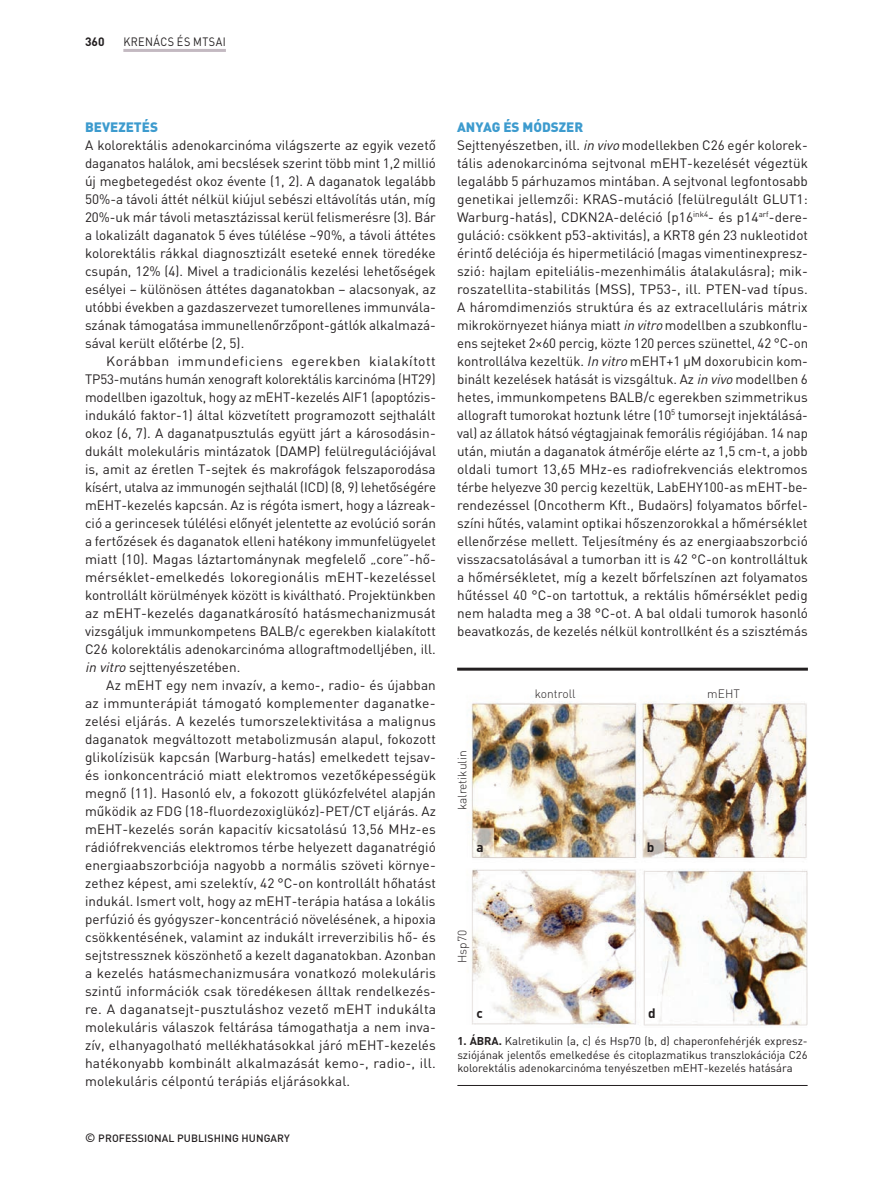
<style>
.page{position:relative;width:893px;height:1191px;background:#fff}
.page>*{position:absolute;margin:0;border:0;box-sizing:border-box;transform-origin:0 0}
.kenyér{font:13.5px/18px "DIN Pro";letter-spacing:.005em;color:#231f20;text-align:justify}
.kenyér_behúz{font:13.5px/18px "DIN Pro";color:#231f20}
.alcím1{font:900 13.5px "DIN Pro";color:#3d9bce}
.kenyér-2{font:700 13.5px "DIN Pro";color:#231f20}
.képaláírás{font:300 12px "DIN Pro";color:#231f20}
.t1{font:12px "DIN Pro";letter-spacing:.045em;color:#231f20;scale:.9 1}
.t2{font:700 12px "DIN Pro";color:#231f20}
.képaláírás-2{font:11.25px/13.5px "DIN Pro";color:#231f20;text-align:justify}
.t3{font:500 10.5px "DIN Pro";letter-spacing:.01em;color:#231f20}
.s1{font-style:italic}
.s2{font-size:12px}
.s3{font-weight:700}
</style>
<div class="page">
<hr style="left:123px;top:49px;width:103px;height:3px;background:#c3b9c1">
<hr style="left:457px;top:1085px;width:351px;height:1px;background:#231f20">
<img style="left:471px;top:701px;width:337px;height:326px">
<hr style="left:457px;top:667px;width:351px;height:3px;background:#231f20">
<p class="t2" style="left:85px;top:33px;width:21px">360</p>
<p class="t1" style="left:123px;top:34px;width:115px">KRENÁCS ÉS MTSAI</p>
<p class="alcím1" style="left:85px;top:117px;width:74px">BEVEZETÉS</p>
<p class="kenyér" style="left:85px;top:135px;width:352px">A kolorektális adenokarcinóma világszerte az egyik vezető daganatos halálok, ami becslések szerint több mint 1,2 millió új megbetegedést okoz évente (1, 2). A daganatok legalább 50%-a távoli áttét nélkül kiújul sebészi eltávolítás után, míg 20%-uk már távoli metasztázissal kerül felismerésre (3). Bár a lokalizált daganatok 5 éves túlélése ~90%, a távoli áttétes kolorektális rákkal diagnosztizált eseteké ennek töredéke csupán, 12% (4). Mivel a tradicionális kezelési lehetőségek esélyei – különösen áttétes daganatokban – alacsonyak, az utóbbi években a gazdaszervezet tumorellenes immunvála&shy;szának támogatása immunellenőrzőpont-gátlók alkalmazá&shy;sával került előtérbe (2, 5).</p>
<p class="kenyér_behúz" style="left:85px;top:351px;width:352px;text-indent:21px">Korábban immundeficiens egerekben kialakított TP53-mutáns humán xenograft kolorektális karcinóma (HT29) modellben igazoltuk, hogy az mEHT-kezelés AIF1 (apoptózis&shy;indukáló faktor-1) által közvetített programozott sejthalált okoz (6, 7). A daganatpusztulás együtt járt a károsodásin&shy;dukált molekuláris mintázatok (DAMP) felülregulációjával is, amit az éretlen T-sejtek és makrofágok felszaporodása kísért, utalva az immunogén sejthalál (ICD) (8, 9) lehetőségére mEHT-kezelés kapcsán. Az is régóta ismert, hogy a lázreak&shy;ció a gerincesek túlélési előnyét jelentette az evolúció során a fertőzések és daganatok elleni hatékony immunfelügyelet miatt (10). Magas láztartománynak megfelelő „core”-hő&shy;mérséklet-emelkedés lokoregionális mEHT-kezeléssel kontrollált körülmények között is kiváltható. Projektünkben az mEHT-kezelés daganatkárosító hatásmechanizmusát vizsgáljuk immunkompetens BALB/c egerekben kialakított C26 kolorektális adenokarcinóma allograftmodelljében, ill. <span class="s1">in vitro</span> sejttenyészetében.</p>
<p class="kenyér_behúz" style="left:85px;top:675px;width:353px;text-align:justify;text-indent:21px">Az mEHT egy nem invazív, a kemo-, radio- és újabban az immunterápiát támogató komplementer daganatke&shy;zelési eljárás. A kezelés tumorszelektivitása a malignus daganatok megváltozott metabolizmusán alapul, fokozott glikolízisük kapcsán (Warburg-hatás) emelkedett tejsav&shy;és ionkoncentráció miatt elektromos vezetőképességük megnő (11). Hasonló elv, a fokozott glükózfelvétel alapján működik az FDG (18-fluordezoxiglükóz)-PET/CT eljárás. Az mEHT-kezelés során kapacitív kicsatolású 13,56 MHz-es rádiófrekvenciás elektromos térbe helyezett daganatrégió energiaabszorbciója nagyobb a normális szöveti környe&shy;zethez képest, ami szelektív, 42 °C-on kontrollált hőhatást indukál. Ismert volt, hogy az mEHT-terápia hatása a lokális perfúzió és gyógyszer-koncentráció növelésének, a hipoxia csökkentésének, valamint az indukált irreverzibilis hő- és sejtstressznek köszönhető a kezelt daganatokban. Azonban a kezelés hatásmechanizmusára vonatkozó molekuláris szintű információk csak töredékesen álltak rendelkezés&shy;re. A daganatsejt-pusztuláshoz vezető mEHT indukálta molekuláris válaszok feltárása támogathatja a nem inva&shy;zív, elhanyagolható mellékhatásokkal járó mEHT-kezelés hatékonyabb kombinált alkalmazását kemo-, radio-, ill. molekuláris célpontú terápiás eljárásokkal.</p>
<p class="t3" style="left:85px;top:1130px;width:206px"><span class="s2">©</span> PROFESSIONAL PUBLISHING HUNGARY</p>
<p class="alcím1" style="left:457px;top:117px;width:128px">ANYAG ÉS MÓDSZER</p>
<p class="kenyér" style="left:457px;top:135px;width:352px;text-align:left">Sejttenyészetben, ill. <span class="s1">in vivo</span> modellekben C26 egér kolorek&shy;tális adenokarcinóma sejtvonal mEHT-kezelését végeztük legalább 5 párhuzamos mintában. A sejtvonal legfontosabb genetikai jellemzői: KRAS-mutáció (felülregulált GLUT1:<br>Warburg-hatás), CDKN2A-deléció (p16<sup>ink4</sup>- és p14<sup>arf</sup>-dere&shy;guláció: csökkent p53-aktivitás), a KRT8 gén 23 nukleotidot érintő deléciója és hipermetiláció (magas vimentinexpres - szió: hajlam epiteliális-mezenhimális átalakulásra); mik&shy;roszatellita-stabilitás (MSS), TP53-, ill. PTEN-vad típus.<br>A háromdimenziós struktúra és az extracelluláris mátrix mikrokörnyezet hiánya miatt <span class="s1">in vitro</span> modellben a szubkonflu&shy;ens sejteket 2×60 percig, közte 120 perces szünettel, 42 °C-on kontrollálva kezeltük. <span class="s1">In vitro</span> mEHT+1 µM doxorubicin kom&shy;binált kezelések hatását is vizsgáltuk. Az <span class="s1">in vivo</span> modellben 6 hetes, immunkompetens BALB/c egerekben szimmetrikus allograft tumorokat hoztunk létre (10<sup>5</sup> tumorsejt injektálásá&shy;val) az állatok hátsó végtagjainak femorális régiójában. 14 nap után, miután a daganatok átmérője elérte az 1,5 cm-t, a jobb oldali tumort 13,65 MHz-es radiofrekvenciás elektromos térbe helyezve 30 percig kezeltük, LabEHY100-as mEHT-be&shy;rendezéssel (Oncotherm Kft., Budaörs) folyamatos bőrfel&shy;színi hűtés, valamint optikai hőszenzorokkal a hőmérséklet ellenőrzése mellett. Teljesítmény és az energiaabszorbció visszacsatolásával a tumorban itt is 42 °C-on kontrolláltuk a hőmérsékletet, míg a kezelt bőrfelszínen azt folyamatos hűtéssel 40 °C-on tartottuk, a rektális hőmérséklet pedig nem haladta meg a 38 °C-ot. A bal oldali tumorok hasonló beavatkozás, de kezelés nélkül kontrollként és a szisztémás</p>
<p class="képaláírás" style="left:454px;top:810px;width:61px;rotate:-90deg">kalretikulin</p>
<p class="kenyér-2" style="left:477px;top:838px;width:9px">a</p>
<p class="képaláírás" style="left:454px;top:963px;width:35px;rotate:-90deg">Hsp70</p>
<p class="kenyér-2" style="left:477px;top:1004px;width:8px">c</p>
<p class="képaláírás" style="left:535px;top:686px;width:42px">kontroll</p>
<p class="képaláírás" style="left:707px;top:686px;width:34px">mEHT</p>
<p class="kenyér-2" style="left:647px;top:838px;width:9px">b</p>
<p class="kenyér-2" style="left:648px;top:1004px;width:9px">d</p>
<p class="képaláírás-2" style="left:457px;top:1034px;width:352px"><span class="s3">1. ÁBRA.</span> Kalretikulin (a, c) és Hsp70 (b, d) chaperonfehérjék expres - sziójának jelentős emelkedése és citoplazmatikus transzlokációja C26 kolorektális adenokarcinóma tenyészetben mEHT-kezelés hatására</p>
</div>
